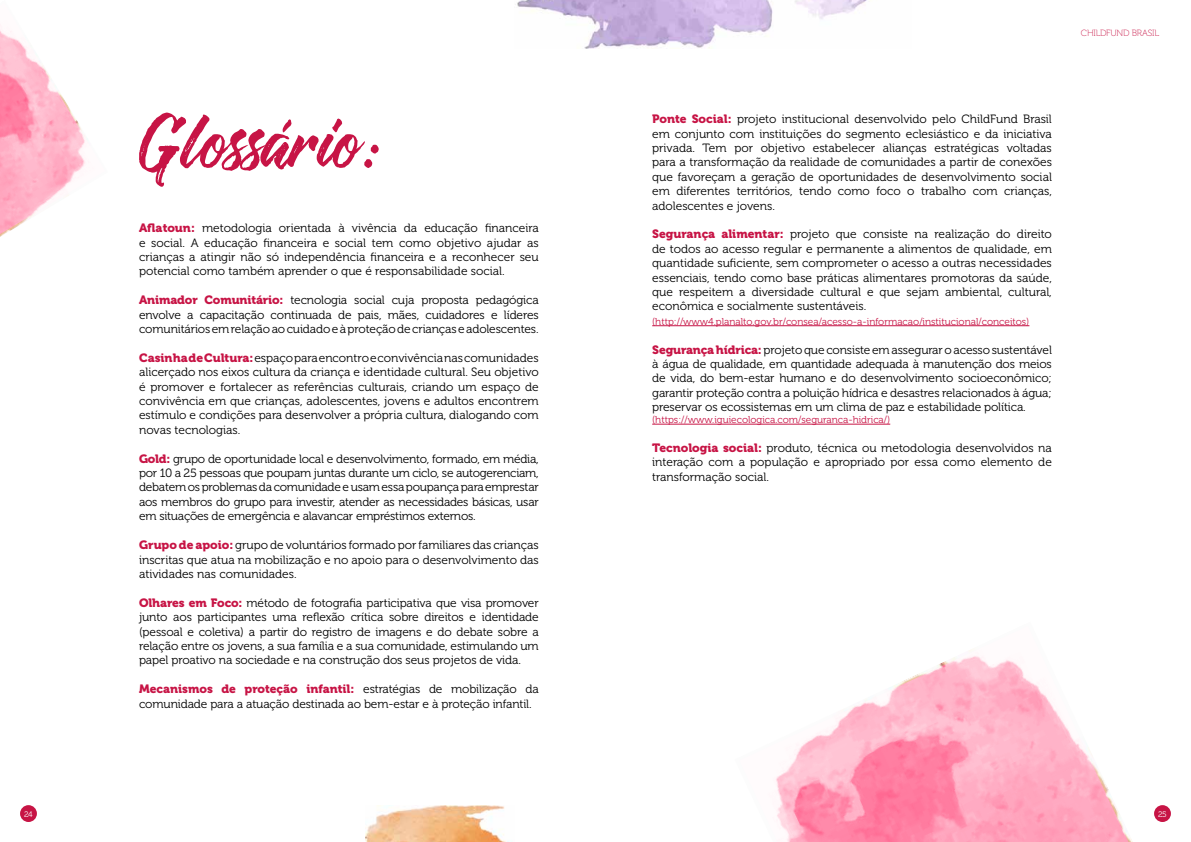
<style>
.page{position:relative;width:1191px;height:842px;background:#fff}
.page>*{position:absolute;margin:0;border:0;box-sizing:border-box;transform-origin:0 0}
.t1{font:84.8px "Twilight Script";color:#c71445}
.t2{font:12px/14.4px "Museo 300";letter-spacing:-.01em;color:#000;text-align:justify}
.t3{font:12px "Museo 900";color:#c71445}
.t4{font:10px "Museo 300";color:#c71445}
.t5{font:9px "Museo 100";letter-spacing:-.02em;color:#c71445}
.t6{font:8px "Museo 300";color:#fff}
.s1{font-family:"Museo 900";color:#c71445}
.s2{font-family:"Museo 300";color:#000}
</style>
<div class="page">
<div style="left:20px;top:805px;width:17px;height:17px;background:#c71445;border-radius:50%"></div>
<hr style="left:652px;top:325px;width:377px;height:1px;background:#c71445">
<hr style="left:652px;top:424px;width:238px;height:1px;background:#c71445">
<svg style="left:0;top:24px;width:88px;height:213px"></svg>
<img style="left:366px;top:805px;width:143px;height:37px">
<svg style="left:775px;top:650px;width:395px;height:192px"></svg>
<div style="left:1154px;top:805px;width:16px;height:17px;background:#c71445;border-radius:50%"></div>
<img style="left:517px;top:0;width:350px;height:48px">
<p class="t6" style="left:24px;top:809px;width:10px">24</p>
<h1 class="t1" style="left:139px;top:95px;width:244px">Glossário:</h1>
<p class="t2" style="left:139px;top:221px;width:401px"><span class="s1">Aflatoun:</span> metodologia orientada à vivência da educação financeira e social. A educação financeira e social tem como objetivo ajudar as crianças a atingir não só independência financeira e a reconhecer seu potencial como também aprender o que é responsabilidade social.</p>
<p class="t2" style="left:139px;top:293px;width:401px"><span class="s1">Animador Comunitário:</span> tecnologia social cuja proposta pedagógica envolve a capacitação continuada de pais, mães, cuidadores e líderes comunitários em relação ao cuidado e à proteção de crianças e adolescentes.</p>
<p class="t2" style="left:139px;top:351px;width:401px"><span class="s1">Casinha de Cultura:</span> espaço para encontro e convivência nas comunidades alicerçado nos eixos cultura da criança e identidade cultural. Seu objetivo é promover e fortalecer as referências culturais, criando um espaço de convivência em que crianças, adolescentes, jovens e adultos encontrem estímulo e condições para desenvolver a própria cultura, dialogando com novas tecnologias.</p>
<p class="t2" style="left:139px;top:452px;width:401px"><span class="s1">Gold:</span> grupo de oportunidade local e desenvolvimento, formado, em média, por 10 a 25 pessoas que poupam juntas durante um ciclo, se autogerenciam, debatem os problemas da comunidade e usam essa poupança para emprestar aos membros do grupo para investir, atender as necessidades básicas, usar em situações de emergência e alavancar empréstimos externos.</p>
<p class="t2" style="left:139px;top:538px;width:401px"><span class="s1">Grupo de apoio:</span> grupo de voluntários formado por familiares das crianças inscritas que atua na mobilização e no apoio para o desenvolvimento das atividades nas comunidades.</p>
<p class="t2" style="left:139px;top:596px;width:401px"><span class="s1">Olhares em Foco:</span> método de fotografia participativa que visa promover junto aos participantes uma reflexão crítica sobre direitos e identidade (pessoal e coletiva) a partir do registro de imagens e do debate sobre a relação entre os jovens, a sua família e a sua comunidade, estimulando um papel proativo na sociedade e na construção dos seus projetos de vida.</p>
<p class="t3" style="left:139px;top:682px;width:401px">Mecanismos de proteção infantil: <span class="s2">estratégias de mobilização da</span></p>
<p class="t2" style="left:139px;top:696px;width:394px">comunidade para a atuação destinada ao bem-estar e à proteção infantil.</p>
<p class="t5" style="left:1081px;top:28px;width:80px">CHILDFUND BRASIL</p>
<p class="t2" style="left:652px;top:112px;width:401px"><span class="s1">Ponte Social:</span> projeto institucional desenvolvido pelo ChildFund Brasil em conjunto com instituições do segmento eclesiástico e da iniciativa privada. Tem por objetivo estabelecer alianças estratégicas voltadas para a transformação da realidade de comunidades a partir de conexões que favoreçam a geração de oportunidades de desenvolvimento social em diferentes territórios, tendo como foco o trabalho com crianças, adolescentes e jovens.</p>
<p class="t2" style="left:652px;top:227px;width:401px"><span class="s1">Segurança alimentar:</span> projeto que consiste na realização do direito de todos ao acesso regular e permanente a alimentos de qualidade, em quantidade suficiente, sem comprometer o acesso a outras necessidades essenciais, tendo como base práticas alimentares promotoras da saúde, que respeitem a diversidade cultural e que sejam ambiental, cultural, econômica e socialmente sustentáveis.</p>
<p class="t4" style="left:652px;top:316px;width:379px">(http://www4.planalto.gov.br/consea/acesso-a-informacao/institucional/conceitos)</p>
<p class="t2" style="left:652px;top:342px;width:401px"><span class="s1">Segurança hídrica:</span> projeto que consiste em assegurar o acesso sustentável à água de qualidade, em quantidade adequada à manutenção dos meios de vida, do bem-estar humano e do desenvolvimento socioeconômico; garantir proteção contra a poluição hídrica e desastres relacionados à água; preservar os ecossistemas em um clima de paz e estabilidade política.</p>
<p class="t4" style="left:652px;top:414px;width:239px">(https://www.iguiecologica.com/seguranca-hidrica/)</p>
<p class="t2" style="left:652px;top:441px;width:401px"><span class="s1">Tecnologia social:</span> produto, técnica ou metodologia desenvolvidos na interação com a população e apropriado por essa como elemento de transformação social.</p>
<p class="t6" style="left:1158px;top:809px;width:10px">25</p>
</div>
